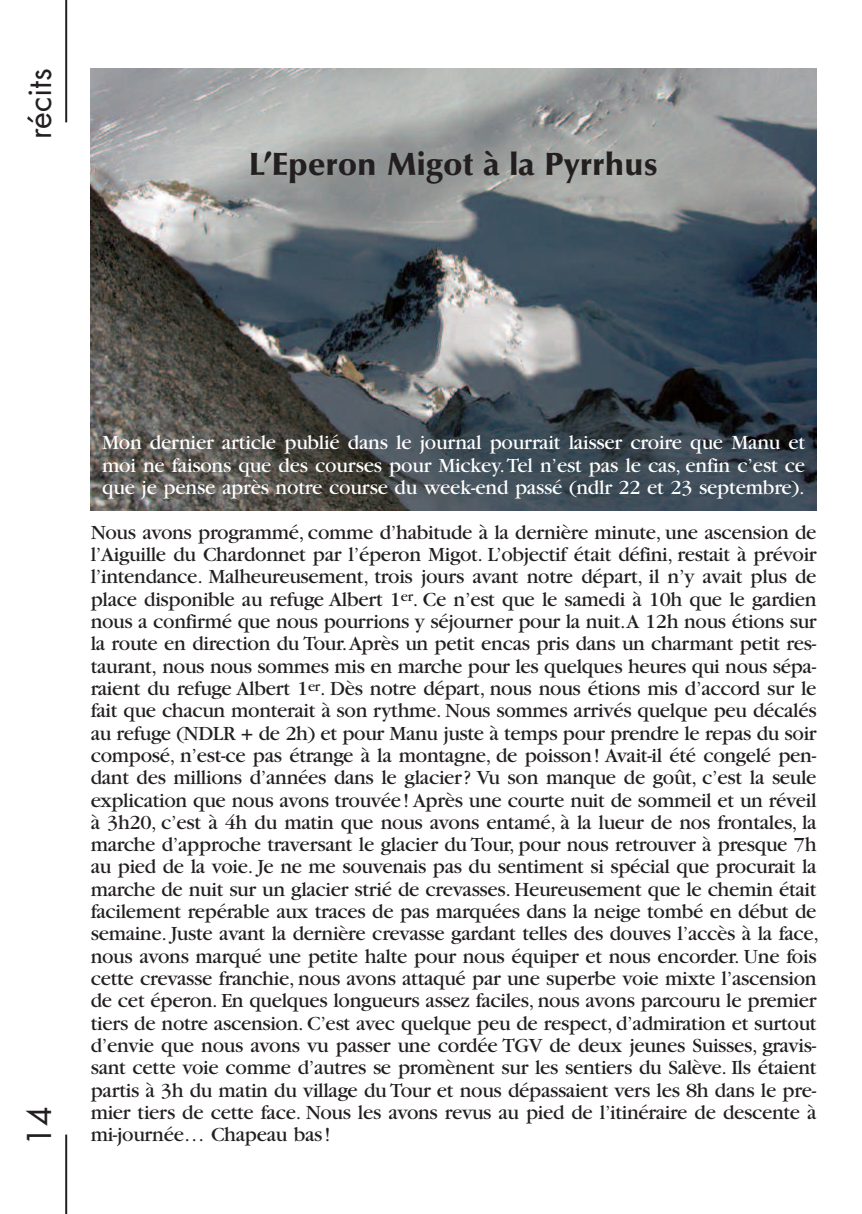
<style>
.page{position:relative;width:862px;height:1214px;background:#fff}
.page>*{position:absolute;margin:0;border:0;box-sizing:border-box;transform-origin:0 0}
.t1{font:900 32px "Optima";color:#231f20}
.t2{font:32px "Futura";color:#231f20}
.t3{font:21px/22.4px "Garamond";letter-spacing:-.015em;color:#231f20}
.t4{font:21px/22.4px "Garamond";letter-spacing:-.01em;color:#fff;text-align:justify}
</style>
<div class="page">
<hr style="left:65px;top:0;width:2px;height:122px;background:#231f20">
<hr style="left:65px;top:1134px;width:2px;height:79px;background:#231f20">
<img style="left:91px;top:68px;width:725px;height:442px">
<h1 class="t2" style="left:25px;top:139px;width:73px;rotate:-90deg">récits</h1>
<h1 class="t1" style="left:249px;top:152px;width:410px">L’Eperon Migot à la Pyrrhus</h1>
<h1 class="t2" style="left:25px;top:1145px;width:41px;rotate:-90deg">14</h1>
<p class="t4" style="left:102px;top:433px;width:705px">Mon dernier article publié dans le journal pourrait laisser croire que Manu et moi ne faisons que des courses pour Mickey.Tel n’est pas le cas, enfin c’est ce que je pense après notre course du week-end passé (ndlr 22 et 23 septembre).</p>
<p class="t3" style="left:91px;top:522px;width:730px">Nous avons programmé, comme d’habitude à la dernière minute, une ascension de l’Aiguille du Chardonnet par l’éperon Migot. L’objectif était défini, restait à prévoir l’intendance. Malheureusement, trois jours avant notre départ, il n’y avait plus de place disponible au refuge Albert 1<sup>er</sup>. Ce n’est que le samedi à 10h que le gardien nous a confirmé que nous pourrions y séjourner pour la nuit.A 12h nous étions sur la route en direction du Tour.Après un petit encas pris dans un charmant petit res&shy;taurant, nous nous sommes mis en marche pour les quelques heures qui nous sépa&shy;raient du refuge Albert 1<sup>er</sup>. Dès notre départ, nous nous étions mis d’accord sur le fait que chacun monterait à son rythme. Nous sommes arrivés quelque peu décalés au refuge (NDLR + de 2h) et pour Manu juste à temps pour prendre le repas du soir composé, n’est-ce pas étrange à la montagne, de poisson! Avait-il été congelé pen&shy;dant des millions d’années dans le glacier? Vu son manque de goût, c’est la seule explication que nous avons trouvée! Après une courte nuit de sommeil et un réveil à 3h20, c’est à 4h du matin que nous avons entamé, à la lueur de nos frontales, la marche d’approche traversant le glacier du Tour, pour nous retrouver à presque 7h au pied de la voie. Je ne me souvenais pas du sentiment si spécial que procurait la marche de nuit sur un glacier strié de crevasses. Heureusement que le chemin était facilement repérable aux traces de pas marquées dans la neige tombé en début de semaine. Juste avant la dernière crevasse gardant telles des douves l’accès à la face, nous avons marqué une petite halte pour nous équiper et nous encorder. Une fois cette crevasse franchie, nous avons attaqué par une superbe voie mixte l’ascension de cet éperon. En quelques longueurs assez faciles, nous avons parcouru le premier tiers de notre ascension. C’est avec quelque peu de respect, d’admiration et surtout d’envie que nous avons vu passer une cordée TGV de deux jeunes Suisses, gravis&shy;sant cette voie comme d’autres se promènent sur les sentiers du Salève. Ils étaient partis à 3h du matin du village du Tour et nous dépassaient vers les 8h dans le pre&shy;mier tiers de cette face. Nous les avons revus au pied de l’itinéraire de descente à mi-journée… Chapeau bas!</p>
</div>
